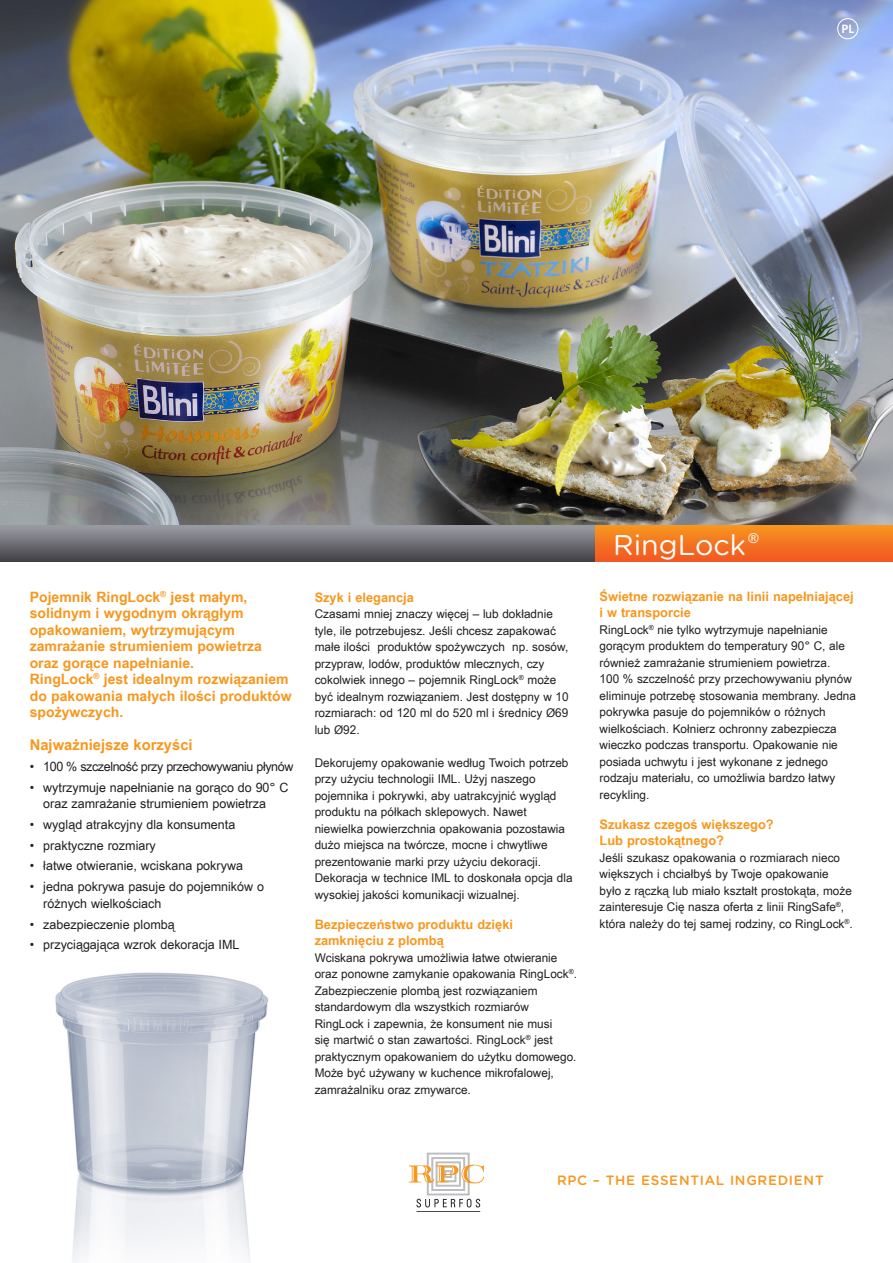
<style>
.page{position:relative;width:893px;height:1263px;background:#fff}
.page>*{position:absolute;margin:0;border:0;box-sizing:border-box;transform-origin:0 0}
.t1{font:28.5px "Gotham Rounded";color:#fff}
.t2{font:700 15px "Arial Narrow";color:#f7971d;scale:1.2 1}
.t3{font:700 14.25px/16.5px "Arial Narrow";color:#f7971d;scale:1.2 1}
.t4{font:500 13.5px "Gotham Rounded";letter-spacing:.05em;color:#f7971d}
.t5{font:700 13.05px/16.5px "Arial Narrow";color:#f7971d;scale:1.2 1}
.t6{font:12.75px/16.5px "Arial Narrow";color:#231f20;scale:1.2 1}
.t7{font:12.75px "Arial Narrow";letter-spacing:-.03em;color:#231f20;scale:1.2 1}
.t8{font:12px/16.5px "Arial Narrow";color:#231f20;scale:1.2 1}
.t9{font:700 12px "Meta OT";color:#fff}
</style>
<div class="page">
<img style="left:0;top:0;width:893px;height:526px">
<img style="left:55px;top:972px;width:214px;height:290px">
<hr style="left:416px;top:1211px;width:64px;height:1px;background:#231f20">
<div style="left:427px;top:1152px;width:43px;height:43px;border:2px solid #bcbdc0"></div>
<div style="left:431px;top:1157px;width:34px;height:34px;border:2px solid #bcbdc0"></div>
<div style="left:436px;top:1161px;width:25px;height:26px;border:2px solid #bcbdc0"></div>
<svg style="left:409px;top:1165px;width:75px;height:19px"></svg>
<svg style="left:416px;top:1199px;width:64px;height:8px"></svg>
<svg style="left:0;top:526px;width:595px;height:35px;background:#6e6e74"></svg>
<svg style="left:595px;top:526px;width:298px;height:35px;background:#f37520"></svg>
<div style="left:837px;top:18px;width:21px;height:21px;border:1px solid #fff;border-radius:50%"></div>
<p class="t9" style="left:841px;top:21px;width:14px">PL</p>
<p class="t3" style="left:30px;top:588px;width:220px">Pojemnik RingLock<sup>®</sup> jest małym, solidnym i wygodnym okrągłym opakowaniem, wytrzymującym zamrażanie strumieniem powietrza oraz gorące napełnianie.<br>RingLock<sup>®</sup> jest idealnym rozwiązaniem do pakowania małych ilości produktów spożywczych.</p>
<p class="t2" style="left:30px;top:733px;width:137px">Najważniejsze korzyści</p>
<p class="t7" style="left:30px;top:757px;width:221px">• 100 % szczelność przy przechowywaniu płynów</p>
<p class="t6" style="left:43px;top:778px;width:206px;text-indent:-14px">• wytrzymuje napełnianie na gorąco do 90° C oraz zamrażanie strumieniem powietrza</p>
<p class="t6" style="left:30px;top:816px;width:173px">• wygląd atrakcyjny dla konsumenta</p>
<p class="t6" style="left:30px;top:836px;width:107px">• praktyczne rozmiary</p>
<p class="t6" style="left:30px;top:857px;width:179px">• łatwe otwieranie, wciskana pokrywa</p>
<p class="t6" style="left:43px;top:878px;width:185px;text-indent:-14px">• jedna pokrywa pasuje do pojemników o różnych wielkościach</p>
<p class="t6" style="left:30px;top:915px;width:122px">• zabezpieczenie plombą</p>
<p class="t6" style="left:30px;top:936px;width:176px">• przyciągająca wzrok dekoracja IML</p>
<p class="t5" style="left:315px;top:588px;width:84px">Szyk i elegancja</p>
<p class="t8" style="left:315px;top:605px;width:213px">Czasami mniej znaczy więcej – lub dokładnie tyle, ile potrzebujesz. Jeśli chcesz zapakować małe ilości produktów spożywczych np. sosów, przypraw, lodów, produktów mlecznych, czy cokolwiek innego – pojemnik RingLock<sup>®</sup> może być idealnym rozwiązaniem. Jest dostępny w 10 rozmiarach: od 120 ml do 520 ml i średnicy Ø69 lub Ø92.</p>
<p class="t8" style="left:315px;top:754px;width:216px">Dekorujemy opakowanie według Twoich potrzeb przy użyciu technologii IML. Użyj naszego pojemnika i pokrywki, aby uatrakcyjnić wygląd produktu na półkach sklepowych. Nawet niewielka powierzchnia opakowania pozostawia dużo miejsca na twórcze, mocne i chwytliwe prezentowanie marki przy użyciu dekoracji.<br>Dekoracja w technice IML to doskonała opcja dla wysokiej jakości komunikacji wizualnej.</p>
<p class="t5" style="left:315px;top:915px;width:167px">Bezpieczeństwo produktu dzięki zamknięciu z plombą</p>
<p class="t8" style="left:315px;top:949px;width:220px">Wciskana pokrywa umożliwia łatwe otwieranie oraz ponowne zamykanie opakowania RingLock<sup>®</sup>.<br>Zabezpieczenie plombą jest rozwiązaniem standardowym dla wszystkich rozmiarów RingLock i zapewnia, że konsument nie musi<br>się martwić o stan zawartości. RingLock<sup>®</sup> jest praktycznym opakowaniem do użytku domowego.<br>Może być używany w kuchence mikrofalowej, zamrażalniku oraz zmywarce.</p>
<h1 class="t1" style="left:613px;top:525px;width:147px">RingLock <sup>®</sup></h1>
<p class="t5" style="left:600px;top:587px;width:213px">Świetne rozwiązanie na linii napełniającej i w transporcie</p>
<p class="t8" style="left:600px;top:621px;width:215px">RingLock<sup>®</sup> nie tylko wytrzymuje napełnianie gorącym produktem do temperatury 90° C, ale również zamrażanie strumieniem powietrza.<br>100 % szczelność przy przechowywaniu płynów eliminuje potrzebę stosowania membrany. Jedna pokrywka pasuje do pojemników o różnych wielkościach. Kołnierz ochronny zabezpiecza wieczko podczas transportu. Opakowanie nie posiada uchwytu i jest wykonane z jednego rodzaju materiału, co umożliwia bardzo łatwy recykling.</p>
<p class="t5" style="left:600px;top:815px;width:147px">Szukasz czegoś większego?<br>Lub prostokątnego?</p>
<p class="t8" style="left:600px;top:849px;width:213px">Jeśli szukasz opakowania o rozmiarach nieco większych i chciałbyś by Twoje opakowanie było z rączką lub miało kształt prostokąta, może zainteresuje Cię nasza oferta z linii RingSafe<sup>®</sup>, która należy do tej samej rodziny, co RingLock<sup>®</sup>.</p>
<p class="t4" style="left:557px;top:1171px;width:268px">RPC – THE ESSENTIAL INGREDIENT</p>
</div>
